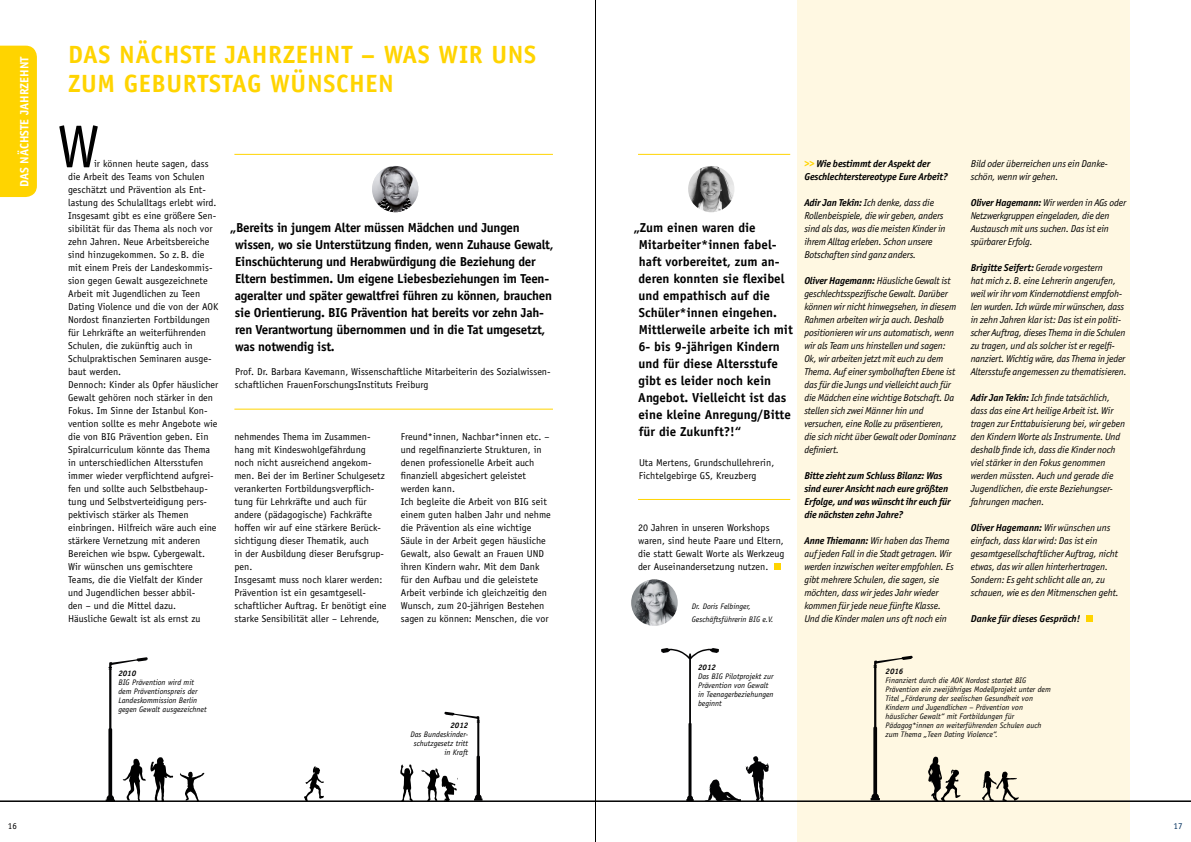
<style>
.page{position:relative;width:1191px;height:842px;background:#fff}
.page>*{position:absolute;margin:0;border:0;box-sizing:border-box;transform-origin:0 0}
.t1{font:60px "Officina Sans Std";color:#000}
.t2{font:700 25px "Officina Sans Std";letter-spacing:.025em;color:#ffd400}
.t3{font:700 13px/17px "Officina Sans Std";letter-spacing:-.02em;color:#000}
.t4{font:700 13px/17px "Officina Sans Std";color:#000}
.t5{font:700 12px "Officina Sans Std";letter-spacing:-.02em;color:#fff}
.t6{font:10px/13px "Officina Sans Std";letter-spacing:.005em;color:#000}
.t7{font:italic 10px/13px "Officina San ITC";letter-spacing:-.015em;color:#000}
.t8{font:italic 700 10px/13px "Officina San ITC";letter-spacing:-.015em;color:#000}
.t9{font:9px "Officina Sans Std";color:#000}
.t10{font:9px "Officina Sans Std";color:#002f5d}
.t11{font:italic 8px/9px "Officina Sans Std";color:#000}
.t12{font:italic 700 8px "Officina Sans Std";color:#000}
.s1{color:#ffd400}
.s2{font-weight:700}
</style>
<div class="page">
<hr style="left:595px;top:0;width:1px;height:842px;background:#000">
<div style="left:797px;top:0;width:333px;height:842px;background:#fff8e2"></div>
<hr style="left:0;top:800px;width:1191px;height:2px;background:#000">
<svg style="left:870px;top:656px;width:42px;height:144px"></svg>
<svg style="left:982px;top:771px;width:37px;height:30px"></svg>
<svg style="left:928px;top:757px;width:32px;height:44px"></svg>
<hr style="left:234px;top:409px;width:319px;height:1px;background:#ffd400">
<hr style="left:234px;top:154px;width:319px;height:1px;background:#ffd400">
<hr style="left:638px;top:154px;width:152px;height:1px;background:#ffd400">
<hr style="left:638px;top:499px;width:152px;height:1px;background:#ffd400">
<div style="left:1086px;top:615px;width:6px;height:7px;background:#ffd400"></div>
<div style="left:0;top:46px;width:37px;height:151px;background:#ffd400"></div>
<svg style="left:180px;top:772px;width:24px;height:29px"></svg>
<svg style="left:400px;top:764px;width:13px;height:37px"></svg>
<svg style="left:304px;top:766px;width:20px;height:35px"></svg>
<svg style="left:106px;top:657px;width:67px;height:144px"></svg>
<svg style="left:421px;top:712px;width:61px;height:89px"></svg>
<svg style="left:661px;top:648px;width:108px;height:153px"></svg>
<img style="left:372px;top:166px;width:46px;height:46px;border-radius:23px">
<img style="left:688px;top:166px;width:46px;height:46px;border-radius:23px">
<div style="left:774px;top:563px;width:7px;height:7px;background:#ffd400"></div>
<img style="left:631px;top:579px;width:46px;height:47px;border-radius:23px">
<p class="t5" style="left:17px;top:187px;width:132px;rotate:-90deg">Das nächste Jahrzehnt</p>
<h2 class="t2" style="left:68px;top:39px;width:110px">Das nächste</h2>
<h2 class="t2" style="left:225px;top:39px;width:27px">Jahrzehnt</h2>
<h2 class="t2" style="left:361px;top:39px;width:39px">– Was</h2>
<h2 class="t2" style="left:438px;top:39px;width:68px">wir uns</h2>
<h2 class="t2" style="left:68px;top:68px;width:16px">zum</h2>
<h2 class="t2" style="left:124px;top:68px;width:30px">Geburtstag</h2>
<h2 class="t2" style="left:270px;top:68px;width:94px">wünschen</h2>
<h1 class="t1" style="left:57px;top:111px;width:40px">W</h1>
<p class="t6" style="left:68px;top:157px;width:152px;text-indent:26px">ir können heute sagen, dass die Arbeit des Teams von Schulen geschätzt und Prävention als Ent&shy;lastung des Schulalltags erlebt wird.<br>Insgesamt gibt es eine größere Sen&shy;sibilität für das Thema als noch vor zehn Jahren. Neue Arbeitsbereiche sind hinzugekommen. So z. B. die mit einem Preis der Landeskommis&shy;sion gegen Gewalt ausgezeichnete Arbeit mit Jugendlichen zu Teen Dating Violence und die von der AO K Nordost finanzierten Fortbildungen für Lehrkräfte an weiterführenden Schulen, die zukünftig auch in Schulpraktischen Seminaren ausge&shy;baut werden.<br>Dennoch: Kinder als Opfer häuslicher Gewalt gehören noch stärker in den Fokus. Im Sinne der Istanbul Kon&shy;vention sollte es mehr Angebote wie die von BIG Prävention geben. Ein Spiralcurriculum könnte das Thema in unterschiedlichen Altersstufen immer wieder verpflichtend aufgrei&shy;fen und sollte auch Selbstbehaup&shy;tung und Selbstverteidigung pers&shy;pektivisch stärker als Themen einbringen. Hilfreich wäre auch eine stärkere Vernetzung mit anderen Bereichen wie bspw. Cybergewalt.<br>Wir wünschen uns gemischtere Teams, die die Vielfalt der Kinder und Jugendlichen besser abbil-<br>den – und die Mittel dazu.<br>Häusliche Gewalt ist als ernst zu</p>
<p class="t3" style="left:235px;top:219px;width:320px;text-indent:-5px">„Bereits in jungem Alter müssen Mädchen und Jungen wissen, wo sie Unterstützung finden, wenn Zuhause Gewalt, Einschüchterung und Herabwürdigung die Beziehung der Eltern bestimmen. Um eigene Liebesbeziehungen im Teen&shy;ageralter und später gewaltfrei führen zu können, brauchen sie Orientierung. BIG Prävention hat bereits vor zehn Jah&shy;ren Verantwortung übernommen und in die Tat umgesetzt, was notwendig ist.</p>
<p class="t6" style="left:235px;top:365px;width:317px">Prof. Dr. Barbara Kavemann, Wissenschaftliche Mitarbeiterin des Sozialwissen&shy;schaftlichen FrauenForschungsInstituts Freiburg</p>
<p class="t6" style="left:234px;top:430px;width:154px">nehmendes Thema im Zusammen&shy;hang mit Kindeswohlgefährdung noch nicht ausreichend angekom&shy;men. Bei der im Berliner Schulgesetz verankerten Fortbildungsverpflich&shy;tung für Lehrkräfte und auch für andere (pädagogische) Fachkräfte hoffen wir auf eine stärkere Berück&shy;sichtigung dieser Thematik, auch<br>in der Ausbildung dieser Berufsgrup&shy;pen.<br>Insgesamt muss noch klarer werden:<br>Prävention ist ein gesamtgesell&shy;schaftlicher Auftrag. Er benötigt eine starke Sensibilität aller – Lehrende,</p>
<p class="t6" style="left:401px;top:430px;width:151px">Freund*innen, Nachbar*innen etc. – und regelfinanzierte Strukturen, in denen professionelle Arbeit auch finanziell abgesichert geleistet werden kann.<br>Ich begleite die Arbeit von BIG seit einem guten halben Jahr und nehme die Prävention als eine wichtige Säule in der Arbeit gegen häusliche Gewalt, also Gewalt an Frauen UND ihren Kindern wahr. Mit dem Dank für den Aufbau und die geleistete Arbeit verbinde ich gleichzeitig den Wunsch, zum 20-jährigen Bestehen sagen zu können: Menschen, die vor</p>
<p class="t12" style="left:118px;top:668px;width:19px">2010</p>
<p class="t11" style="left:118px;top:678px;width:90px">BIG Prävention wird mit dem Präventionspreis der<br>Landeskommission Berlin gegen Gewalt ausgezeichnet</p>
<p class="t12" style="left:450px;top:720px;width:19px">2012</p>
<p class="t11" style="left:410px;top:730px;width:59px;text-align:right">Das Bundeskinder&shy;schutzgesetz tritt in Kraft</p>
<p class="t4" style="left:638px;top:219px;width:156px;text-indent:-5px">„Zum einen waren die<br>Mitarbeiter*innen fabel&shy;haft vorbereitet, zum an&shy;deren konnten sie flexibel und empathisch auf die<br>Schüler*innen eingehen.<br>Mittlerweile arbeite ich mit<br>6- bis 9-jährigen Kindern und für diese Altersstufe gibt es leider noch kein<br>Angebot. Vielleicht ist das eine kleine Anregung/Bitte für die Zukunft?!“</p>
<p class="t6" style="left:639px;top:456px;width:137px">Uta Mertens, Grundschullehrerin,<br>Fichtelgebirge GS, Kreuzberg</p>
<p class="t6" style="left:638px;top:521px;width:148px">20 Jahren in unseren Workshops waren, sind heute Paare und Eltern, die statt Gewalt Worte als Werkzeug der Auseinandersetzung nutzen.</p>
<p class="t11" style="left:692px;top:600px;width:83px;line-height:13px">Dr. Doris Felbinger,<br>Geschäftsführerin BIG e.V.</p>
<p class="t8" style="left:804px;top:157px;width:145px"><span class="s1">&gt;&gt;</span> Wie bestimmt der Aspekt der<br>Geschlechterstereotype Eure Arbeit?</p>
<p class="t7" style="left:804px;top:196px;width:143px"><span class="s2">Adir Jan Tekîn:</span> Ich denke, dass die Rollenbeispiele, die wir geben, anders sind als das, was die meisten Kinder in ihrem Alltag erleben. Schon unsere Botschaften sind ganz anders.</p>
<p class="t7" style="left:804px;top:274px;width:153px"><span class="s2">Oliver Hagemann:</span> Häusliche Gewalt ist geschlechtsspezifische Gewalt. Darüber können wir nicht hinwegsehen, in diesem Rahmen arbeiten wir ja auch. Deshalb positionieren wir uns automatisch, wenn wir als Team uns hinstellen und sagen:<br>Ok, wir arbeiten jetzt mit euch zu dem Thema. Auf einer symbolhaften Ebene ist das für die Jungs und vielleicht auch für die Mädchen eine wichtige Botschaft. Da stellen sich zwei Männer hin und versuchen, eine Rolle zu präsentieren, die sich nicht über Gewalt oder Dominanz definiert.</p>
<p class="t8" style="left:804px;top:469px;width:148px">Bitte zieht zum Schluss Bilanz: Was sind eurer Ansicht nach eure größten Erfolge, und was wünscht ihr euch für die nächsten zehn Jahre?</p>
<p class="t7" style="left:804px;top:534px;width:151px"><span class="s2">Anne Thiemann:</span> Wir haben das Thema auf jeden Fall in die Stadt getragen. Wir werden inzwischen weiter empfohlen. Es gibt mehrere Schulen, die sagen, sie möchten, dass wir jedes Jahr wieder kommen für jede neue fünfte Klasse.<br>Und die Kinder malen uns oft noch ein</p>
<p class="t7" style="left:970px;top:157px;width:138px">Bild oder überreichen uns ein Danke&shy;schön, wenn wir gehen.</p>
<p class="t7" style="left:970px;top:196px;width:157px"><span class="s2">Oliver Hagemann:</span> Wir werden in AGs oder Netzwerkgruppen eingeladen, die den Austausch mit uns suchen. Das ist ein spürbarer Erfolg.</p>
<p class="t7" style="left:970px;top:261px;width:157px"><span class="s2">Brigitte Seifert:</span> Gerade vorgestern<br>hat mich z.B. eine Lehrerin angerufen, weil wir ihr vom Kindernotdienst empfoh&shy;len wurden. Ich würde mir wünschen, dass in zehn Jahren klar ist: Das ist ein politi&shy;scher Auftrag, dieses Thema in die Schulen zu tragen, und als solcher ist er regelfi&shy;nanziert. Wichtig wäre, das Thema in jeder Altersstufe angemessen zu thematisieren.</p>
<p class="t7" style="left:970px;top:391px;width:156px"><span class="s2">Adir Jan Tekîn:</span> Ich finde tatsächlich, dass das eine Art heilige Arbeit ist. Wir tragen zur Enttabuisierung bei, wir geben den Kindern Worte als Instrumente. Und deshalb finde ich, dass die Kinder noch viel stärker in den Fokus genommen werden müssten. Auch und gerade die Jugendlichen, die erste Beziehungser&shy;fahrungen machen.</p>
<p class="t7" style="left:970px;top:521px;width:149px"><span class="s2">Oliver Hagemann:</span> Wir wünschen uns einfach, dass klar wird: Das ist ein gesamtgesellschaftlicher Auftrag, nicht etwas, das wir allen hinterhertragen.<br>Sondern: Es geht schlicht alle an, zu schauen, wie es den Mitmenschen geht.</p>
<p class="t8" style="left:970px;top:612px;width:111px">Danke für dieses Gespräch!</p>
<p class="t12" style="left:698px;top:663px;width:19px">2012</p>
<p class="t11" style="left:698px;top:672px;width:77px">Das BIG Pilotprojekt zur<br>Prävention von Gewalt in Teenagerbeziehungen beginnt</p>
<p class="t12" style="left:885px;top:666px;width:19px">2016</p>
<p class="t11" style="left:885px;top:676px;width:167px">Finanziert durch die AOK Nordost startet BIG Prävention ein zweijähriges Modellprojekt unter dem Titel „Förderung der seelischen Gesundheit von Kindern und Jugendlichen – Prävention von häuslicher Gewalt“ mit Fortbildungen für Pädagog*innen an weiterführenden Schulen auch zum Thema „Teen Dating Violence“.</p>
<p class="t9" style="left:8px;top:821px;width:10px">16</p>
<p class="t10" style="left:1173px;top:821px;width:10px">17</p>
</div>
